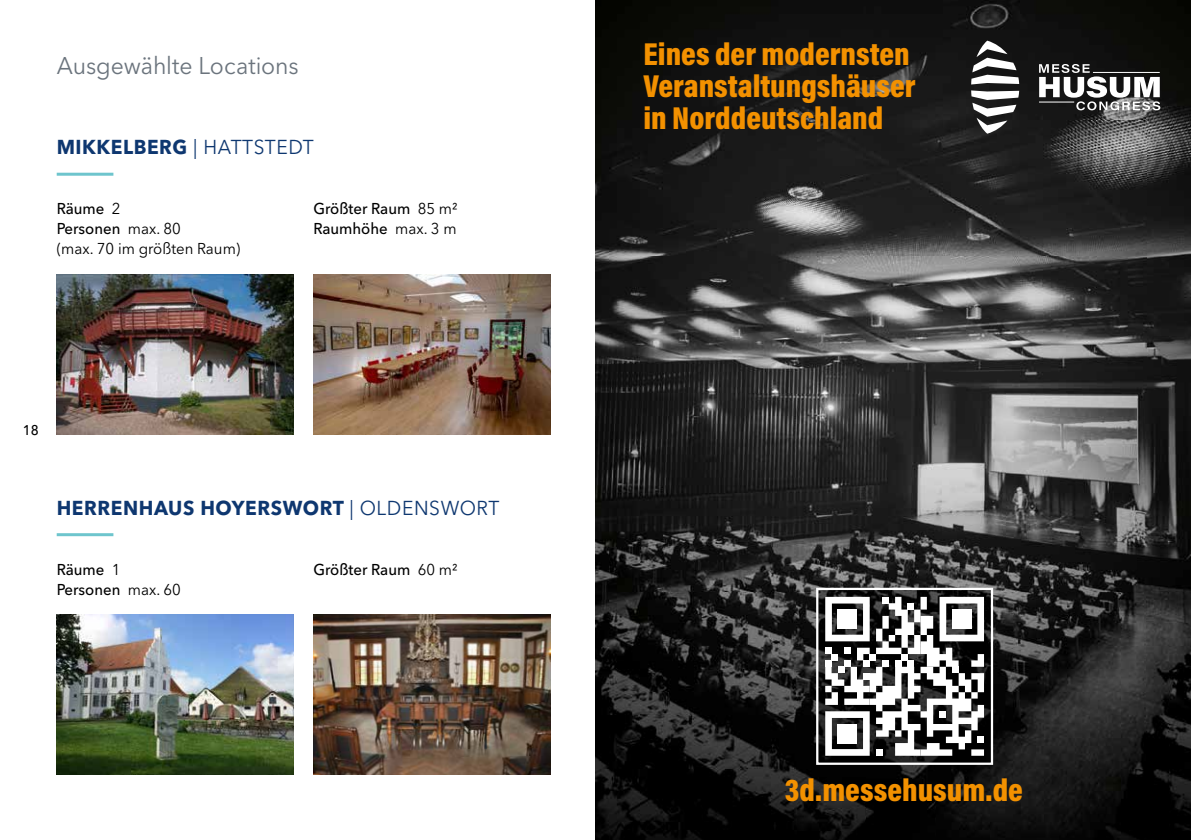
<style>
.page{position:relative;width:1191px;height:840px;background:#fff}
.page>*{position:absolute;margin:0;border:0;box-sizing:border-box;transform-origin:0 0}
.t1{font:900 32px/32px "Acumin Pro Cond";color:#f39100}
.t2{font:24px "Avenir Next LT Pro";letter-spacing:-.005em;color:#6b747d;scale:.96 1}
.t3{font:700 20px "Avenir Next LT Pro";letter-spacing:.03em;color:#0e3770;scale:.96 1}
.t4{font:500 15.6px/20px "Avenir Next LT Pro";color:#000;scale:.96 1}
.t5{font:15.6px/20px "Avenir Next LT Pro";color:#000;scale:.96 1}
.t6{font:500 14px "Avenir Next LT Pro";color:#000;scale:.96 1}
.s1{font-weight:400}
.s2{font-weight:500}
</style>
<div class="page">
<img style="left:57px;top:274px;width:236px;height:160px">
<img style="left:313px;top:274px;width:237px;height:160px">
<hr style="left:57px;top:173px;width:56px;height:3px;background:#6ec5cd">
<img style="left:57px;top:614px;width:236px;height:160px">
<img style="left:313px;top:614px;width:237px;height:160px">
<hr style="left:57px;top:533px;width:56px;height:3px;background:#6ec5cd">
<img style="left:595px;top:0;width:596px;height:592px">
<svg style="left:971px;top:41px;width:48px;height:43px"></svg>
<svg style="left:971px;top:90px;width:48px;height:44px"></svg>
<svg style="left:1039px;top:64px;width:121px;height:46px"></svg>
<img style="left:595px;top:592px;width:271px;height:247px">
<img style="left:936px;top:592px;width:255px;height:247px">
<img style="left:866px;top:764px;width:70px;height:75px">
<img style="left:819px;top:590px;width:171px;height:171px">
<svg style="left:825px;top:596px;width:159px;height:159px"></svg>
<div style="left:838px;top:609px;width:19px;height:19px;background:#fff"></div>
<div style="left:952px;top:609px;width:19px;height:19px;background:#fff"></div>
<div style="left:838px;top:723px;width:19px;height:19px;background:#fff"></div>
<div style="left:816px;top:587px;width:177px;height:177px;border:2px solid #fff"></div>
<p class="t2" style="left:57px;top:51px;width:254px">Ausgewählte Locations</p>
<p class="t3" style="left:57px;top:135px;width:269px">MIKKELBERG <span class="s1">| HATTSTEDT</span></p>
<p class="t5" style="left:57px;top:199px;width:193px"><span class="s2">Räume</span> 2<br><span class="s2">Personen</span> max. 80<br>(max. 70 im größten Raum)</p>
<p class="t4" style="left:313px;top:199px;width:152px">Größter Raum <span class="s1">85 m²<br></span>Raumhöhe <span class="s1">max. 3 m</span></p>
<p class="t6" style="left:23px;top:421px;width:18px">18</p>
<p class="t3" style="left:57px;top:495px;width:462px">HERRENHAUS HOYERSWORT <span class="s1">| OLDENSWORT</span></p>
<p class="t4" style="left:57px;top:559px;width:131px">Räume <span class="s1">1<br></span>Personen <span class="s1">max. 60</span></p>
<p class="t4" style="left:313px;top:559px;width:152px">Größter Raum <span class="s1">60 m²</span></p>
<p class="t1" style="left:643px;top:37px;width:274px">Eines der modernsten<br>Veranstaltungshäuser in Norddeutschland</p>
<p class="t1" style="left:784px;top:772px;width:240px">3d.messehusum.de</p>
</div>
